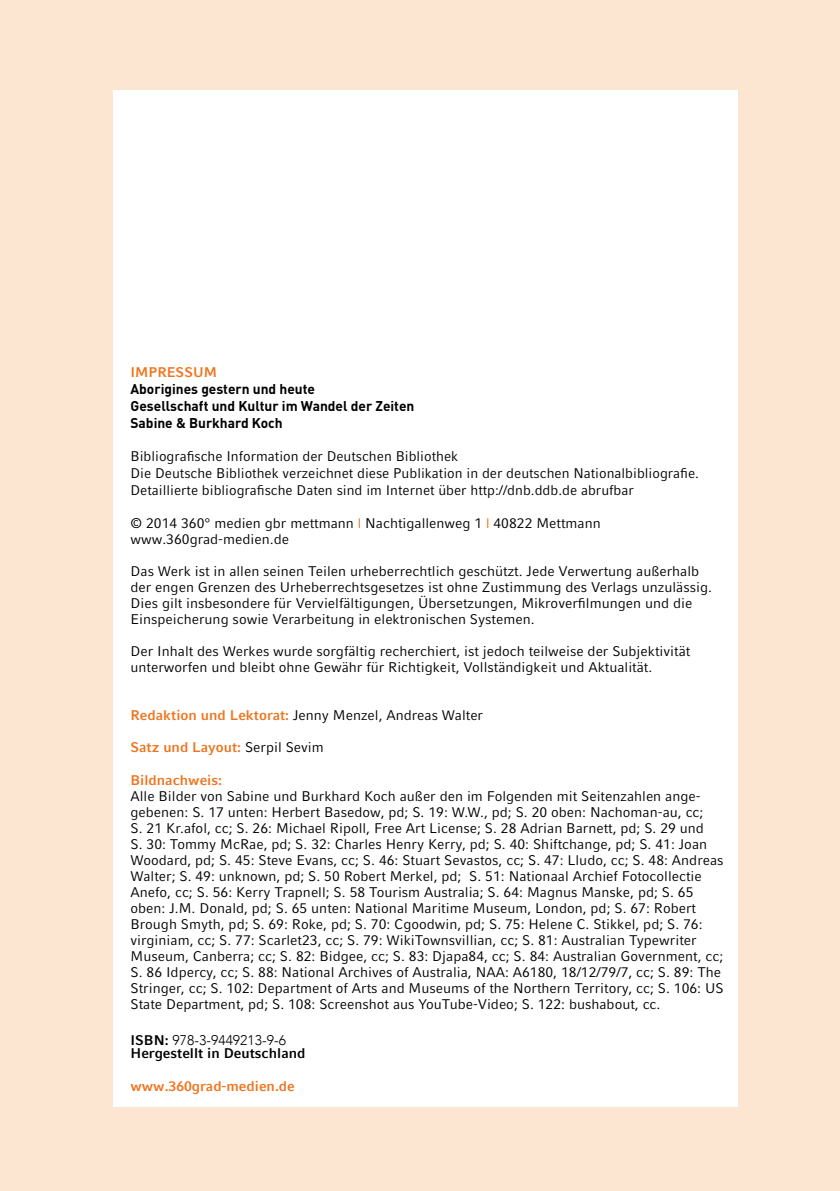
<style>
.page{position:relative;width:840px;height:1191px;background:#fff}
.page>*{position:absolute;margin:0;border:0;box-sizing:border-box;transform-origin:0 0}
.t1{font:14px/16px "Compatil Fact LT Pro";color:#000}
.t2{font:700 14px/16.8px "DINOT";color:#000}
.t3{font:700 14px "Compatil Fact LT Pro";color:#ee751e}
.t4{font:700 14px "Compatil Fact LT Pro";color:#000}
.t5{font:300 14px "Avenir";color:#000}
.s1{font-family:"Titillium";color:#ee751e}
.s2{font-weight:700;color:#ee751e}
.s3{font-weight:400;color:#000}
.s4{font-family:"Compatil Fact LT Pro";font-weight:700}
</style>
<div class="page">
<div style="left:0;top:0;width:839px;height:1191px;background:#fde6d1"></div>
<div style="left:113px;top:90px;width:624px;height:1017px;background:#fff"></div>
<p class="t3" style="left:130px;top:364px;width:88px">IMPRESSUM</p>
<p class="t2" style="left:130px;top:380px;width:285px">Aborigines gestern und heute<br>Gesellschaft und Kultur im Wandel der Zeiten<br>Sabine &amp; Burkhard Koch</p>
<p class="t1" style="left:130px;top:448px;width:569px;line-height:16.8px">Bibliografische Information der Deutschen Bibliothek<br>Die Deutsche Bibliothek verzeichnet diese Publikation in der deutschen Nationalbibliografie.<br>Detaillierte bibliografische Daten sind im Internet über http://dnb.ddb.de abrufbar</p>
<p class="t1" style="left:130px;top:515px;width:471px">© 2014 360° medien gbr mettmann <span class="s1">I</span> Nachtigallenweg 1 <span class="s1">I</span> 40822 Mettmann www.360grad-medien.de</p>
<p class="t1" style="left:130px;top:563px;width:582px">Das Werk ist in allen seinen Teilen urheberrechtlich geschützt. Jede Verwertung außerhalb der engen Grenzen des Urheberrechtsgesetzes ist ohne Zustimmung des Verlags unzulässig.<br>Dies gilt insbesondere für Vervielfältigungen, Übersetzungen, Mikroverfilmungen und die Einspeicherung sowie Verarbeitung in elektronischen Systemen.</p>
<p class="t1" style="left:130px;top:643px;width:561px">Der Inhalt des Werkes wurde sorgfältig recherchiert, ist jedoch teilweise der Subjektivität unterworfen und bleibt ohne Gewähr für Richtigkeit, Vollständigkeit und Aktualität.</p>
<p class="t1" style="left:130px;top:707px;width:354px"><span class="s2">Redaktion und Lektorat:</span> Jenny Menzel, Andreas Walter</p>
<p class="t3" style="left:130px;top:738px;width:195px">Satz und Layout: <span class="s3">Serpil Sevim</span></p>
<p class="t3" style="left:130px;top:771px;width:93px">Bildnachweis:</p>
<p class="t1" style="left:130px;top:787px;width:594px">Alle Bilder von Sabine und Burkhard Koch außer den im Folgenden mit Seitenzahlen ange&shy;gebenen: S. 17 unten: Herbert Basedow, pd; S. 19: W.W., pd; S. 20 oben: Nachoman-au, cc;<br>S. 21 Kr.afol, cc; S. 26: Michael Ripoll, Free Art License; S. 28 Adrian Barnett, pd; S. 29 und<br>S. 30: Tommy McRae, pd; S. 32: Charles Henry Kerry, pd; S. 40: Shiftchange, pd; S. 41: Joan Woodard, pd; S. 45: Steve Evans, cc; S. 46: Stuart Sevastos, cc; S. 47: Lludo, cc; S. 48: Andreas Walter; S. 49: unknown, pd; S. 50 Robert Merkel, pd; S. 51: Nationaal Archief Fotocollectie Anefo, cc; S. 56: Kerry Trapnell; S. 58 Tourism Australia; S. 64: Magnus Manske, pd; S. 65 oben: J.M. Donald, pd; S. 65 unten: National Maritime Museum, London, pd; S. 67: Robert Brough Smyth, pd; S. 69: Roke, pd; S. 70: Cgoodwin, pd; S. 75: Helene C. Stikkel, pd; S. 76: virginiam, cc; S. 77: Scarlet23, cc; S. 79: WikiTownsvillian, cc; S. 81: Australian Typewriter Museum, Canberra; cc; S. 82: Bidgee, cc; S. 83: Djapa84, cc; S. 84: Australian Government, cc; S. 86 Idpercy, cc; S. 88: National Archives of Australia, NAA: A6180, 18/12/79/7, cc; S. 89: The Stringer, cc; S. 102: Department of Arts and Museums of the Northern Territory, cc; S. 106: US State Department, pd; S. 108: Screenshot aus YouTube-Video; S. 122: bushabout, cc.</p>
<p class="t5" style="left:130px;top:1032px;width:157px"><span class="s4">ISBN:</span> 978-3-9449213-9-6</p>
<p class="t4" style="left:130px;top:1045px;width:176px">Hergestellt in Deutschland</p>
<p class="t3" style="left:130px;top:1078px;width:166px">www.360grad-medien.de</p>
</div>
